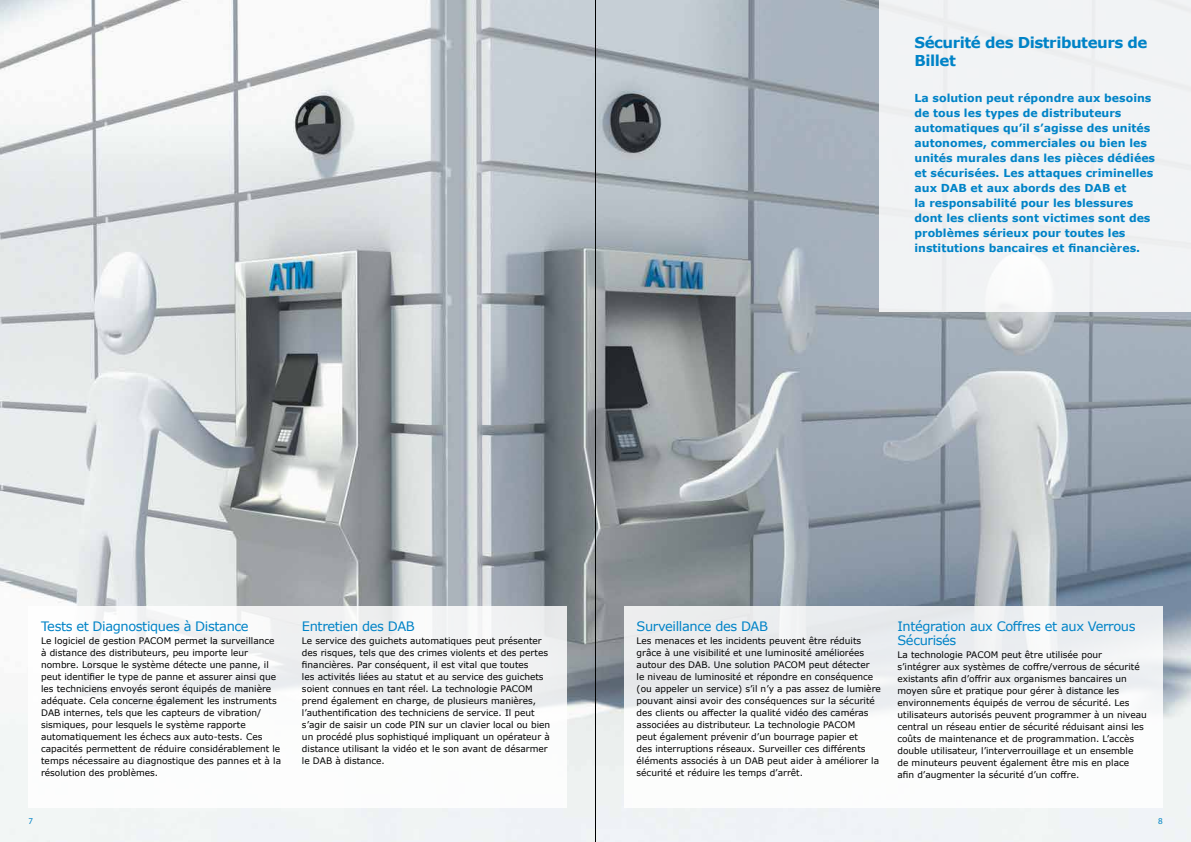
<style>
.page{position:relative;width:1191px;height:842px;background:#fff}
.page>*{position:absolute;margin:0;border:0;box-sizing:border-box;transform-origin:0 0}
.t1{font:700 15px/18px "Verdana";letter-spacing:-.03em;color:#0083c7}
.t2{font:13px/14px "Verdana";letter-spacing:-.03em;color:#0083c7}
.t3{font:700 11px/15px "Verdana";color:#0083c7}
.t4{font:9px/12px "Verdana";color:#000}
.t5{font:9px "Myriad Pro";color:#0083c7}
</style>
<div class="page">
<img style="left:0;top:0;width:1191px;height:842px">
<div style="left:879px;top:0;width:312px;height:312px;background:#f1f3f5"></div>
<div style="left:28px;top:607px;width:539px;height:201px;background:linear-gradient(to bottom,#f2f3f4,#feffff)"></div>
<div style="left:624px;top:607px;width:538px;height:201px;background:linear-gradient(to right,#f2f4f4,#f6f8f9)"></div>
<hr style="left:595px;top:0;width:1px;height:842px;background:#000101">
<h1 class="t1" style="left:914px;top:34px;width:234px">Sécurité des Distributeurs de<br>Billet</h1>
<p class="t3" style="left:914px;top:90px;width:242px">La solution peut répondre aux besoins de tous les types de distributeurs automatiques qu’il s’agisse des unités autonomes, commerciales ou bien les unités murales dans les pièces dédiées et sécurisées. Les attaques criminelles aux DAB et aux abords des DAB et<br>la responsabilité pour les blessures dont les clients sont victimes sont des problèmes sérieux pour toutes les institutions bancaires et financières.</p>
<h2 class="t2" style="left:41px;top:619px;width:209px">Tests et Diagnostiques à Distance</h2>
<p class="t4" style="left:41px;top:635px;width:241px">Le logiciel de gestion PACOM permet la surveillance à distance des distributeurs, peu importe leur nombre. Lorsque le système détecte une panne, il peut identifier le type de panne et assurer ainsi que les techniciens envoyés seront équipés de manière adéquate. Cela concerne également les instruments DAB internes, tels que les capteurs de vibration/ sismiques, pour lesquels le système rapporte automatiquement les échecs aux auto-tests. Ces capacités permettent de réduire considérablement le temps nécessaire au diagnostique des pannes et à la résolution des problèmes.</p>
<h2 class="t2" style="left:302px;top:619px;width:114px">Entretien des DAB</h2>
<p class="t4" style="left:302px;top:635px;width:250px">Le service des guichets automatiques peut présenter des risques, tels que des crimes violents et des pertes financières. Par conséquent, il est vital que toutes<br>les activités liées au statut et au service des guichets soient connues en tant réel. La technologie PACOM prend également en charge, de plusieurs manières, l’authentification des techniciens de service. Il peut s’agir de saisir un code PIN sur un clavier local ou bien un procédé plus sophistiqué impliquant un opérateur à distance utilisant la vidéo et le son avant de désarmer le DAB à distance.</p>
<h2 class="t2" style="left:636px;top:619px;width:133px">Surveillance des DAB</h2>
<p class="t4" style="left:636px;top:635px;width:246px">Les menaces et les incidents peuvent être réduits grâce à une visibilité et une luminosité améliorées autour des DAB. Une solution PACOM peut détecter<br>le niveau de luminosité et répondre en conséquence (ou appeler un service) s’il n’y a pas assez de lumière pouvant ainsi avoir des conséquences sur la sécurité des clients ou affecter la qualité vidéo des caméras associées au distributeur. La technologie PACOM<br>peut également prévenir d’un bourrage papier et<br>des interruptions réseaux. Surveiller ces différents éléments associés à un DAB peut aider à améliorer la sécurité et réduire les temps d’arrêt.</p>
<h2 class="t2" style="left:897px;top:619px;width:239px">Intégration aux Coffres et aux Verrous<br>Sécurisés</h2>
<p class="t4" style="left:897px;top:649px;width:251px">La technologie PACOM peut être utilisée pour s’intégrer aux systèmes de coffre/verrous de sécurité existants afin d’offrir aux organismes bancaires un moyen sûre et pratique pour gérer à distance les environnements équipés de verrou de sécurité. Les utilisateurs autorisés peuvent programmer à un niveau central un réseau entier de sécurité réduisant ainsi les coûts de maintenance et de programmation. L’accès double utilisateur, l’interverrouillage et un ensemble<br>de minuteurs peuvent également être mis en place afin d’augmenter la sécurité d’un coffre.</p>
<p class="t5" style="left:29px;top:815px;width:6px">7</p>
<p class="t5" style="left:1158px;top:815px;width:6px">8</p>
</div>
